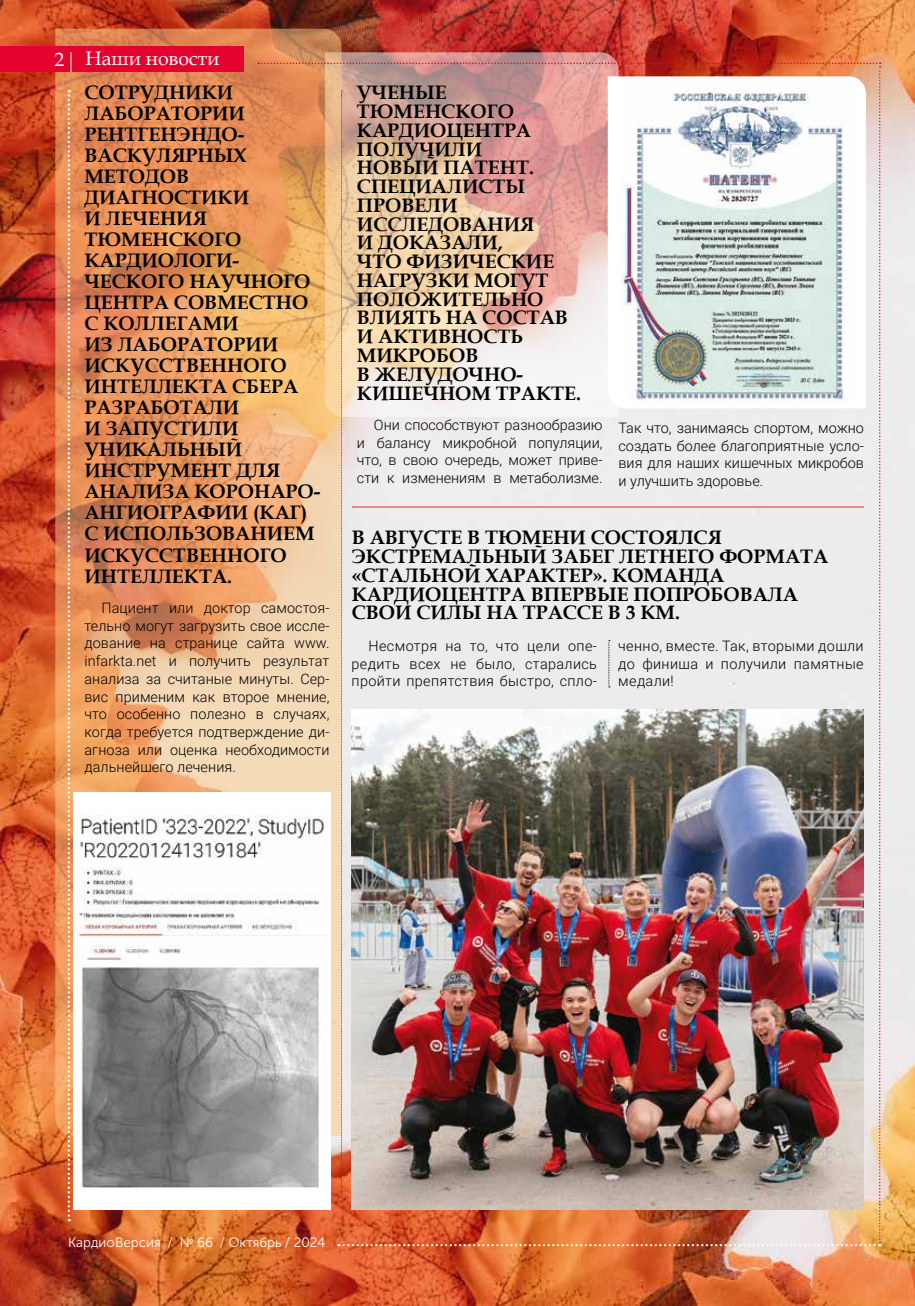
<style>
.page{position:relative;width:915px;height:1306px;background:#fff}
.page>*{position:absolute;margin:0;border:0;box-sizing:border-box;transform-origin:0 0}
.t1{font:700 19.5px/21px "Book Antiqua";color:#000}
.t2{font:19.5px "Book Antiqua";color:#fff}
.t3{font:300 14.4px/17.7px "Roboto";letter-spacing:.005em;color:#000;text-align:justify}
.t4{font:13.5px "Museo Sans Cyrl 300";color:#fff}
.s1{color:#fdfdfd}
</style>
<div class="page">
<img style="left:0;top:0;width:914px;height:1305px">
<svg style="left:341px;top:52px;width:277px;height:10px;background:#cb8f8c"></svg>
<svg style="left:55px;top:29px;width:286px;height:1106px;background:#e79a66"></svg>
<svg style="left:68px;top:90px;width:2px;height:1131px"></svg>
<div style="left:0;top:47px;width:244px;height:25px;background:#e4032e"></div>
<svg style="left:71px;top:52px;width:1px;height:20px"></svg>
<div style="left:73px;top:792px;width:257px;height:417px;background:#fff"></div>
<img style="left:73px;top:815px;width:185px;height:372px">
<img style="left:258px;top:62px;width:622px;height:1184px">
<h1 class="t2" style="left:54px;top:45px;width:166px"><span class="s1">2</span> Наши новости</h1>
<p class="t1" style="left:84px;top:82px;width:237px">СОТРУДНИКИ<br>ЛАБОРАТОРИИ<br>РЕНТГЕНЭНДО-<br>ВАСКУЛЯРНЫХ<br>МЕТОДОВ<br>ДИАГНОСТИКИ<br>И ЛЕЧЕНИЯ<br>ТЮМЕНСКОГО<br>КАРДИОЛОГИ-<br>ЧЕСКОГО НАУЧНОГО<br>ЦЕНТРА СОВМЕСТНО<br>С КОЛЛЕГАМИ<br>ИЗ ЛАБОРАТОРИИ<br>ИСКУССТВЕННОГО<br>ИНТЕЛЛЕКТА СБЕРА<br>РАЗРАБОТАЛИ<br>И ЗАПУСТИЛИ<br>УНИКАЛЬНЫЙ<br>ИНСТРУМЕНТ ДЛЯ<br>АНАЛИЗА КОРОНАРО-<br>АНГИОГРАФИИ (КАГ)<br>С ИСПОЛЬЗОВАНИЕМ<br>ИСКУССТВЕННОГО<br>ИНТЕЛЛЕКТА.</p>
<p class="t3" style="left:84px;top:598px;width:246px;text-indent:17px">Пациент или доктор самостоя&shy;тельно могут загрузить свое иссле&shy;дование на странице сайта www. infarkta.net и получить результат анализа за считаные минуты. Сер&shy;вис применим как второе мнение, что особенно полезно в случаях, когда требуется подтверждение ди&shy;агноза или оценка необходимости дальнейшего лечения.</p>
<h1 class="t1" style="left:357px;top:83px;width:225px;line-height:18.8px">УЧЕНЫЕ<br>ТЮМЕНСКОГО<br>КАРДИОЦЕНТРА<br>ПОЛУЧИЛИ<br>НОВЫЙ ПАТЕНТ.<br>СПЕЦИАЛИСТЫ<br>ПРОВЕЛИ<br>ИССЛЕДОВАНИЯ<br>И ДОКАЗАЛИ,<br>ЧТО ФИЗИЧЕСКИЕ<br>НАГРУЗКИ МОГУТ<br>ПОЛОЖИТЕЛЬНО<br>ВЛИЯТЬ НА СОСТАВ<br>И АКТИВНОСТЬ<br>МИКРОБОВ<br>В ЖЕЛУДОЧНО-<br>КИШЕЧНОМ ТРАКТЕ.</h1>
<p class="t3" style="left:357px;top:415px;width:247px;text-indent:17px">Они способствуют разнообразию и балансу микробной популяции, что, в свою очередь, может приве&shy;сти к изменениям в метаболизме.</p>
<p class="t3" style="left:618px;top:418px;width:247px">Так что, занимаясь спортом, можно создать более благоприятные усло&shy;вия для наших кишечных микробов и улучшить здоровье.</p>
<h1 class="t1" style="left:351px;top:528px;width:478px;line-height:18.8px">В АВГУСТЕ В ТЮМЕНИ СОСТОЯЛСЯ<br>ЭКСТРЕМАЛЬНЫЙ ЗАБЕГ ЛЕТНЕГО ФОРМАТА «СТАЛЬНОЙ ХАРАКТЕР». КОМАНДА<br>КАРДИОЦЕНТРА ВПЕРВЫЕ ПОПРОБОВАЛА<br>СВОИ СИЛЫ НА ТРАССЕ В 3 КМ.</h1>
<p class="t3" style="left:351px;top:636px;width:247px;text-indent:17px">Несмотря на то, что цели опе&shy;редить всех не было, старались пройти препятствия быстро, спло-</p>
<p class="t3" style="left:618px;top:636px;width:247px">ченно, вместе. Так, вторыми дошли до финиша и получили памятные медали!</p>
<p class="t4" style="left:68px;top:1234px;width:258px">КардиоВерсия / № 66 / Октябрь / 2024</p>
</div>
